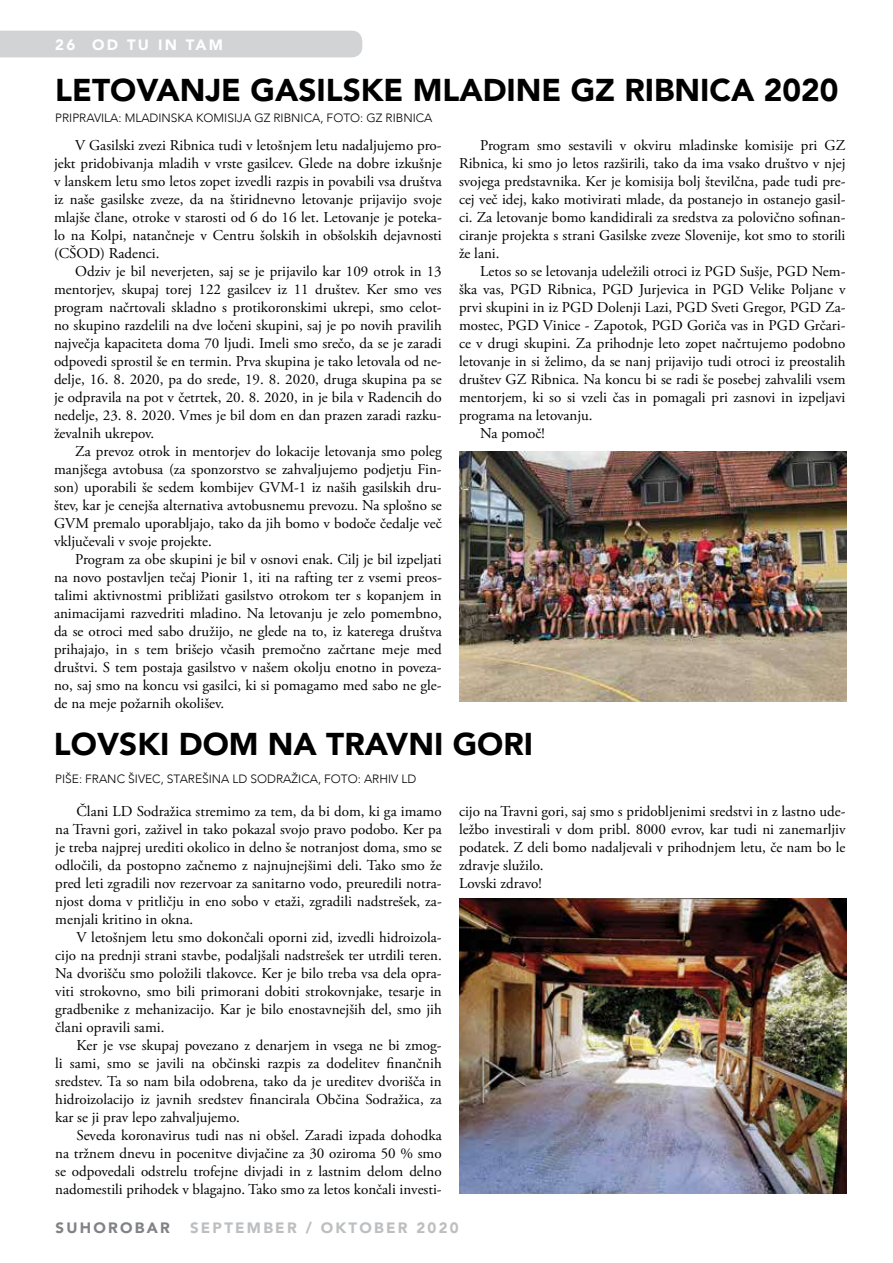
<style>
.page{position:relative;width:893px;height:1263px;background:#fff}
.page>*{position:absolute;margin:0;border:0;box-sizing:border-box;transform-origin:0 0}
.t1{font:900 31.5px "Avenir LT";color:#000}
.t2{font:15px/18px "Adobe Garamond Pro";color:#000;text-align:justify}
.t3{font:900 15px "Avenir LT";letter-spacing:.15em;color:#bcbec0}
.t4{font:900 15px "Avenir LT";letter-spacing:.15em;color:#fff}
.t5{font:900 15px "Avenir LT";letter-spacing:.15em;color:#808285}
.t6{font:300 12px "Avenir LT";color:#000}
</style>
<div class="page">
<div style="left:0;top:31px;width:362px;height:26px;background:#d1d3d4"></div>
<img style="left:460px;top:452px;width:386px;height:250px">
<img style="left:460px;top:899px;width:386px;height:295px">
<p class="t4" style="left:55px;top:36px;width:169px">26 OD TU IN TAM</p>
<h1 class="t1" style="left:55px;top:71px;width:785px">LETOVANJE GASILSKE MLADINE GZ RIBNICA 2020</h1>
<p class="t6" style="left:55px;top:110px;width:379px">PRIPRAVILA: MLADINSKA KOMISIJA GZ RIBNICA, FOTO: GZ RIBNICA</p>
<p class="t2" style="left:54px;top:136px;width:389px;text-indent:21px">V Gasilski zvezi Ribnica tudi v letošnjem letu nadaljujemo pro&shy;jekt pridobivanja mladih v vrste gasilcev. Glede na dobre izkušnje v lanskem letu smo letos zopet izvedli razpis in povabili vsa društva iz naše gasilske zveze, da na štiridnevno letovanje prijavijo svoje mlajše člane, otroke v starosti od 6 do 16 let. Letovanje je poteka&shy;lo na Kolpi, natančneje v Centru šolskih in obšolskih dejavnosti (CŠOD) Radenci.</p>
<p class="t2" style="left:54px;top:262px;width:389px;text-indent:21px">Odziv je bil neverjeten, saj se je prijavilo kar 109 otrok in 13 mentorjev, skupaj torej 122 gasilcev iz 11 društev. Ker smo ves program načrtovali skladno s protikoronskimi ukrepi, smo celot&shy;no skupino razdelili na dve ločeni skupini, saj je po novih pravilih največja kapaciteta doma 70 ljudi. Imeli smo srečo, da se je zaradi odpovedi sprostil še en termin. Prva skupina je tako letovala od ne&shy;delje, 16. 8. 2020, pa do srede, 19. 8. 2020, druga skupina pa se je odpravila na pot v četrtek, 20. 8. 2020, in je bila v Radencih do nedelje, 23. 8. 2020. Vmes je bil dom en dan prazen zaradi razku&shy;ževalnih ukrepov.</p>
<p class="t2" style="left:54px;top:442px;width:389px;text-indent:21px">Za prevoz otrok in mentorjev do lokacije letovanja smo poleg manjšega avtobusa (za sponzorstvo se zahvaljujemo podjetju Fin&shy;son) uporabili še sedem kombijev GVM-1 iz naših gasilskih dru&shy;štev, kar je cenejša alternativa avtobusnemu prevozu. Na splošno se GVM premalo uporabljajo, tako da jih bomo v bodoče čedalje več vključevali v svoje projekte.</p>
<p class="t2" style="left:54px;top:550px;width:389px;text-indent:21px">Program za obe skupini je bil v osnovi enak. Cilj je bil izpeljati na novo postavljen tečaj Pionir 1, iti na rafting ter z vsemi preos&shy;talimi aktivnostmi približati gasilstvo otrokom ter s kopanjem in animacijami razvedriti mladino. Na letovanju je zelo pomembno, da se otroci med sabo družijo, ne glede na to, iz katerega društva prihajajo, in s tem brišejo včasih premočno začrtane meje med društvi. S tem postaja gasilstvo v našem okolju enotno in poveza&shy;no, saj smo na koncu vsi gasilci, ki si pomagamo med sabo ne gle&shy;de na meje požarnih okolišev.</p>
<p class="t2" style="left:459px;top:136px;width:388px;text-indent:21px">Program smo sestavili v okviru mladinske komisije pri GZ Ribnica, ki smo jo letos razširili, tako da ima vsako društvo v njej svojega predstavnika. Ker je komisija bolj številčna, pade tudi pre&shy;cej več idej, kako motivirati mlade, da postanejo in ostanejo gasil&shy;ci. Za letovanje bomo kandidirali za sredstva za polovično sofinan&shy;ciranje projekta s strani Gasilske zveze Slovenije, kot smo to storili že lani.</p>
<p class="t2" style="left:480px;top:262px;width:367px">Letos so se letovanja udeležili otroci iz PGD Sušje, PGD Nem-</p>
<p class="t2" style="left:459px;top:280px;width:388px">ška vas, PGD Ribnica, PGD Jurjevica in PGD Velike Poljane v</p>
<p class="t2" style="left:459px;top:298px;width:388px">prvi skupini in iz PGD Dolenji Lazi, PGD Sveti Gregor, PGD Za-</p>
<p class="t2" style="left:459px;top:316px;width:388px">mostec, PGD Vinice - Zapotok, PGD Goriča vas in PGD Grčari-</p>
<p class="t2" style="left:459px;top:334px;width:388px">ce v drugi skupini. Za prihodnje leto zopet načrtujemo podobno</p>
<p class="t2" style="left:459px;top:352px;width:388px">letovanje in si želimo, da se nanj prijavijo tudi otroci iz preostalih</p>
<p class="t2" style="left:459px;top:370px;width:388px">društev GZ Ribnica. Na koncu bi se radi še posebej zahvalili vsem</p>
<p class="t2" style="left:459px;top:388px;width:388px">mentorjem, ki so si vzeli čas in pomagali pri zasnovi in izpeljavi</p>
<p class="t2" style="left:459px;top:406px;width:135px">programa na letovanju.</p>
<p class="t2" style="left:480px;top:424px;width:66px">Na pomoč!</p>
<h1 class="t1" style="left:54px;top:725px;width:481px">LOVSKI DOM NA TRAVNI GORI</h1>
<p class="t6" style="left:55px;top:772px;width:363px">PIŠE: FRANC ŠIVEC, STAREŠINA LD SODRAŽICA, FOTO: ARHIV LD</p>
<p class="t2" style="left:55px;top:802px;width:388px;text-indent:21px">Člani LD Sodražica stremimo za tem, da bi dom, ki ga imamo na Travni gori, zaživel in tako pokazal svojo pravo podobo. Ker pa je treba najprej urediti okolico in delno še notranjost doma, smo se odločili, da postopno začnemo z najnujnejšimi deli. Tako smo že pred leti zgradili nov rezervoar za sanitarno vodo, preuredili notra&shy;njost doma v pritličju in eno sobo v etaži, zgradili nadstrešek, za&shy;menjali kritino in okna.</p>
<p class="t2" style="left:55px;top:928px;width:388px;text-indent:21px">V letošnjem letu smo dokončali oporni zid, izvedli hidroizola&shy;cijo na prednji strani stavbe, podaljšali nadstrešek ter utrdili teren.<br>Na dvorišču smo položili tlakovce. Ker je bilo treba vsa dela opra&shy;viti strokovno, smo bili primorani dobiti strokovnjake, tesarje in gradbenike z mehanizacijo. Kar je bilo enostavnejših del, smo jih člani opravili sami.</p>
<p class="t2" style="left:55px;top:1036px;width:388px;text-indent:21px">Ker je vse skupaj povezano z denarjem in vsega ne bi zmog&shy;li sami, smo se javili na občinski razpis za dodelitev finančnih sredstev. Ta so nam bila odobrena, tako da je ureditev dvorišča in hidroizolacijo iz javnih sredstev financirala Občina Sodražica, za kar se ji prav lepo zahvaljujemo.</p>
<p class="t2" style="left:55px;top:1126px;width:388px;text-indent:21px">Seveda koronavirus tudi nas ni obšel. Zaradi izpada dohodka na tržnem dnevu in pocenitve divjačine za 30 oziroma 50 % smo se odpovedali odstrelu trofejne divjadi in z lastnim delom delno nadomestili prihodek v blagajno. Tako smo za letos končali investi-</p>
<p class="t2" style="left:459px;top:802px;width:388px;text-align:left">cijo na Travni gori, saj smo s pridobljenimi sredstvi in z lastno ude&shy;ležbo investirali v dom pribl. 8000 evrov, kar tudi ni zanemarljiv podatek. Z deli bomo nadaljevali v prihodnjem letu, če nam bo le zdravje služilo.<br>Lovski zdravo!</p>
<p class="t5" style="left:55px;top:1219px;width:116px">SUHOROBAR</p>
<p class="t3" style="left:190px;top:1219px;width:270px">SEPTEMBER / OKTOBER 2020</p>
</div>
